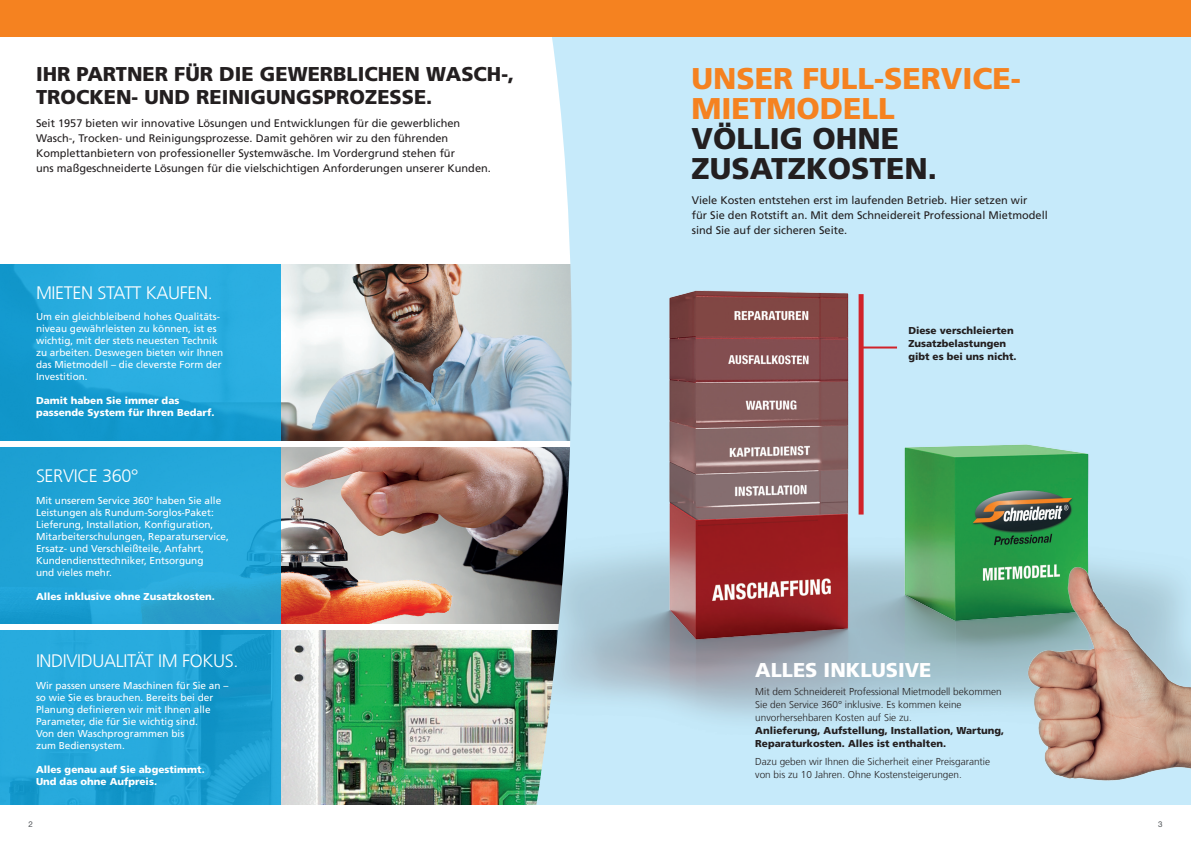
<style>
.page{position:relative;width:1191px;height:842px;background:#fff}
.page>*{position:absolute;margin:0;border:0;box-sizing:border-box;transform-origin:0 0}
.t1{font:900 30px/30px "Frutiger LT Com";color:#f58220}
.t2{font:900 30px/30px "Frutiger LT Com";color:#231f20}
.t3{font:900 20px/23px "Frutiger LT Com";color:#231f20}
.t4{font:900 20px "Frutiger LT Com";color:#fff}
.t5{font:300 18px "Frutiger LT Com";letter-spacing:-.02em;color:#fff}
.t6{font:11px/15px "Frutiger LT Com";color:#231f20}
.t7{font:10px/12px "Frutiger LT Com";color:#fff}
.t8{font:300 10px/13px "Frutiger LT Com";color:#231f20}
.t9{font:900 10px/13px "Frutiger LT Com";color:#231f20}
.t10{font:900 10px/12px "Frutiger LT Com";color:#fff}
.t11{font:8px "Helvetica Neue LT Pro";color:#4e5256}
</style>
<div class="page">
<img style="left:281px;top:264px;width:220px;height:176px">
<img style="left:281px;top:630px;width:247px;height:175px">
<img style="left:281px;top:447px;width:220px;height:176px">
<img style="left:0;top:264px;width:281px;height:176px">
<img style="left:0;top:447px;width:281px;height:176px">
<img style="left:0;top:630px;width:281px;height:175px">
<div style="left:528px;top:36px;width:663px;height:769px;background:#c6eafa"></div>
<img style="left:501px;top:217px;width:690px;height:61px">
<img style="left:501px;top:278px;width:690px;height:506px">
<img style="left:863px;top:537px;width:328px;height:268px">
<div style="left:0;top:0;width:1191px;height:36px;background:#f58220"></div>
<h2 class="t3" style="left:36px;top:63px;width:479px">IHR PARTNER FÜR DIE GEWERBLICHEN WASCH-,<br>TROCKEN- UND REINIGUNGSPROZESSE.</h2>
<p class="t6" style="left:36px;top:116px;width:456px">Seit 1957 bieten wir innovative Lösungen und Entwicklungen für die gewerblichen Wasch-, Trocken- und Reinigungsprozesse. Damit gehören wir zu den führenden Komplettanbietern von professioneller Systemwäsche. Im Vordergrund stehen für<br>uns maßgeschneiderte Lösungen für die vielschichtigen Anforderungen unserer Kunden.</p>
<h3 class="t5" style="left:36px;top:282px;width:178px">MIETEN STATT KAUFEN.</h3>
<p class="t7" style="left:36px;top:310px;width:189px">Um ein gleichbleibend hohes Qualitäts&shy;niveau gewährleisten zu können, ist es wichtig, mit der stets neuesten Technik zu arbeiten. Deswegen bieten wir Ihnen das Mietmodell – die cleverste Form der Investition.</p>
<p class="t10" style="left:36px;top:394px;width:180px">Damit haben Sie immer das passende System für Ihren Bedarf.</p>
<h3 class="t5" style="left:36px;top:465px;width:104px">SERVICE 360°</h3>
<p class="t7" style="left:36px;top:494px;width:194px">Mit unserem Service 360° haben Sie alle Leistungen als Rundum-Sorglos-Paket:<br>Lieferung, Installation, Konfiguration, Mitarbeiterschulungen, Reparaturservice, Ersatz- und Verschleißteile, Anfahrt, Kundendiensttechniker, Entsorgung<br>und vieles mehr.</p>
<p class="t10" style="left:36px;top:590px;width:180px">Alles inklusive ohne Zusatzkosten.</p>
<h3 class="t5" style="left:36px;top:650px;width:204px">INDIVIDUALITÄT IM FOKUS.</h3>
<p class="t7" style="left:36px;top:679px;width:194px">Wir passen unsere Maschinen für Sie an – so wie Sie es brauchen. Bereits bei der Planung definieren wir mit Ihnen alle Parameter, die für Sie wichtig sind.<br>Von den Waschprogrammen bis<br>zum Bediensystem.</p>
<p class="t10" style="left:36px;top:763px;width:170px">Alles genau auf Sie abgestimmt.<br>Und das ohne Aufpreis.</p>
<h1 class="t1" style="left:691px;top:63px;width:331px">UNSER FULL-SERVICE-<br>MIETMODELL</h1>
<h1 class="t2" style="left:691px;top:123px;width:247px">VÖLLIG OHNE<br>ZUSATZKOSTEN.</h1>
<p class="t6" style="left:692px;top:192px;width:357px">Viele Kosten entstehen erst im laufenden Betrieb. Hier setzen wir<br>für Sie den Rotstift an. Mit dem Schneidereit Professional Mietmodell sind Sie auf der sicheren Seite.</p>
<p class="t9" style="left:908px;top:324px;width:110px">Diese verschleierten<br>Zusatzbelastungen gibt es bei uns nicht.</p>
<h2 class="t4" style="left:755px;top:658px;width:178px">ALLES INKLUSIVE</h2>
<p class="t8" style="left:755px;top:685px;width:248px">Mit dem Schneidereit Professional Mietmodell bekommen<br>Sie den Service 360° inklusive. Es kommen keine unvorhersehbaren Kosten auf Sie zu.</p>
<p class="t9" style="left:755px;top:723px;width:250px">Anlieferung, Aufstellung, Installation, Wartung,<br>Reparaturkosten. Alles ist enthalten.</p>
<p class="t8" style="left:755px;top:755px;width:236px">Dazu geben wir Ihnen die Sicherheit einer Preisgarantie von bis zu 10 Jahren. Ohne Kostensteigerungen.</p>
<p class="t11" style="left:28px;top:819px;width:6px">2</p>
<p class="t11" style="left:1158px;top:819px;width:6px">3</p>
</div>
